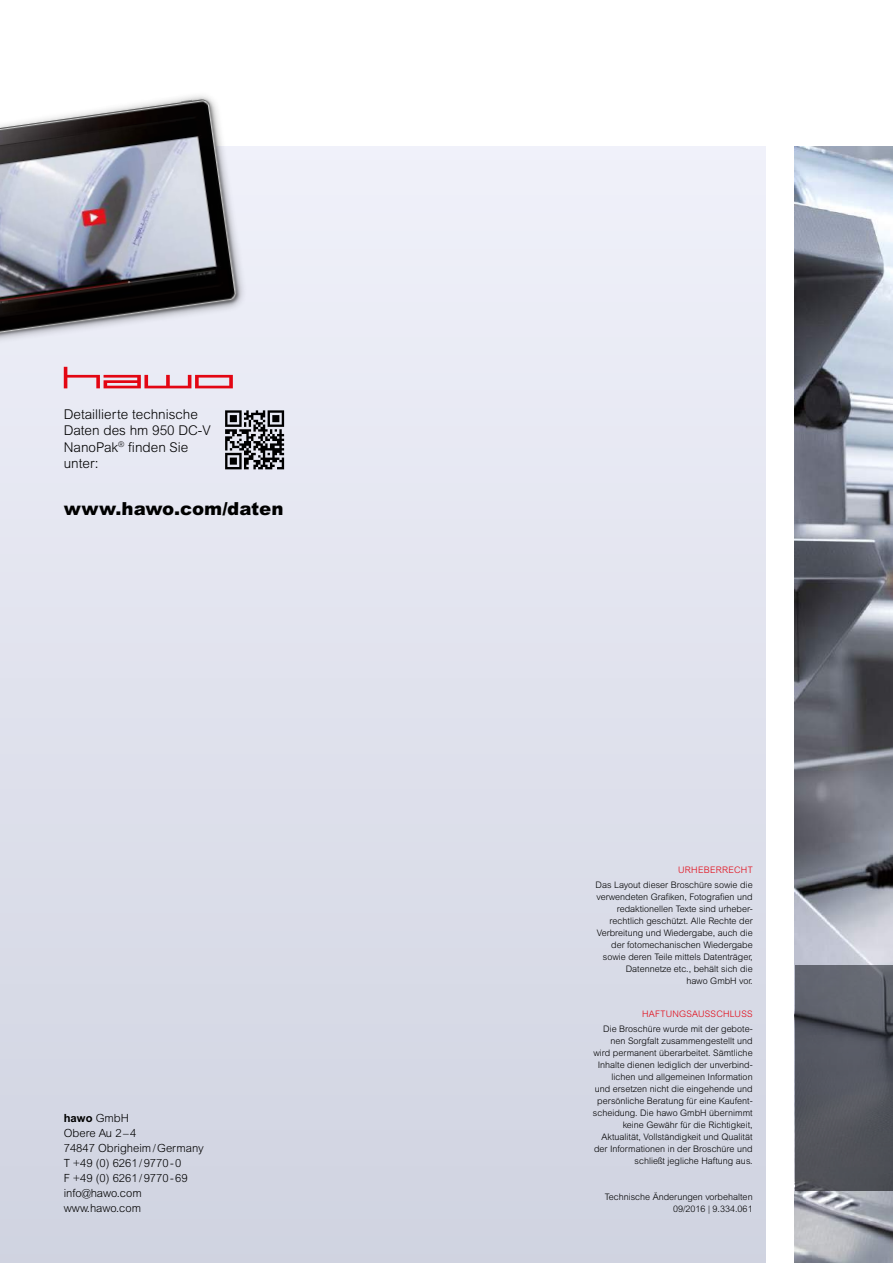
<style>
.page{position:relative;width:893px;height:1263px;background:#fff}
.page>*{position:absolute;margin:0;border:0;box-sizing:border-box;transform-origin:0 0}
.t1{font:900 18px "Arial MT Std";color:#000}
.t2{font:300 13.5px/16.5px "Arial MT Std";color:#000}
.t3{font:300 11.25px/15px "Arial MT Std";color:#000}
.t4{font:300 9px/12px "Arial MT Std";color:#000;text-align:right}
.t5{font:300 9px "Arial MT Std";color:#e30613}
.s1{font-weight:700}
</style>
<div class="page">
<div style="left:0;top:146px;width:765px;height:1117px;background:linear-gradient(to bottom,#f0f1fa,#d0d3e0)"></div>
<svg style="left:225px;top:410px;width:59px;height:59px;background:#696a6f"></svg>
<img style="left:795px;top:146px;width:98px;height:1117px">
<svg style="left:795px;top:965px;width:98px;height:225px;background:#555760"></svg>
<img style="left:0;top:95px;width:257px;height:260px">
<svg style="left:64px;top:367px;width:169px;height:21px;background:#e7abb6"></svg>
<h2 class="t2" style="left:64px;top:405px;width:148px">Detaillierte technische<br>Daten des hm 950 DC-V<br>NanoPak<sup>®</sup> finden Sie unter:</h2>
<h1 class="t1" style="left:64px;top:497px;width:221px">www.hawo.com/daten</h1>
<p class="t3" style="left:64px;top:1110px;width:141px"><span class="s1">hawo</span> GmbH<br>Obere Au 2–4<br>74847 Obrigheim/Germany<br>T +49 (0) 6261/9770-0<br>F +49 (0) 6261/9770-69 info@hawo.com www.hawo.com</p>
<p class="t5" style="left:678px;top:865px;width:14px">Urheberrecht</p>
<p class="t4" style="left:595px;top:879px;width:159px">Das Layout dieser Broschüre sowie die verwendeten Grafiken, Fotografien und redaktionellen Texte sind urheber&shy;rechtlich geschützt. Alle Rechte der Verbreitung und Wiedergabe, auch die der fotomechanischen Wiedergabe sowie deren Teile mittels Datenträger, Datennetze etc., behält sich die<br>hawo GmbH vor.</p>
<p class="t5" style="left:642px;top:1009px;width:14px">Haftungsausschluss</p>
<p class="t4" style="left:593px;top:1023px;width:161px">Die Broschüre wurde mit der gebote&shy;nen Sorgfalt zusammengestellt und wird permanent überarbeitet. Sämtliche Inhalte dienen lediglich der unverbind&shy;lichen und allgemeinen Information<br>und ersetzen nicht die eingehende und persönliche Beratung für eine Kaufent&shy;scheidung. Die hawo GmbH übernimmt keine Gewähr für die Richtigkeit, Aktualität, Vollständigkeit und Qualität der Informationen in der Broschüre und schließt jegliche Haftung aus.</p>
<p class="t4" style="left:605px;top:1191px;width:149px">Technische Änderungen vorbehalten<br>09/2016 | 9.334.061</p>
</div>
